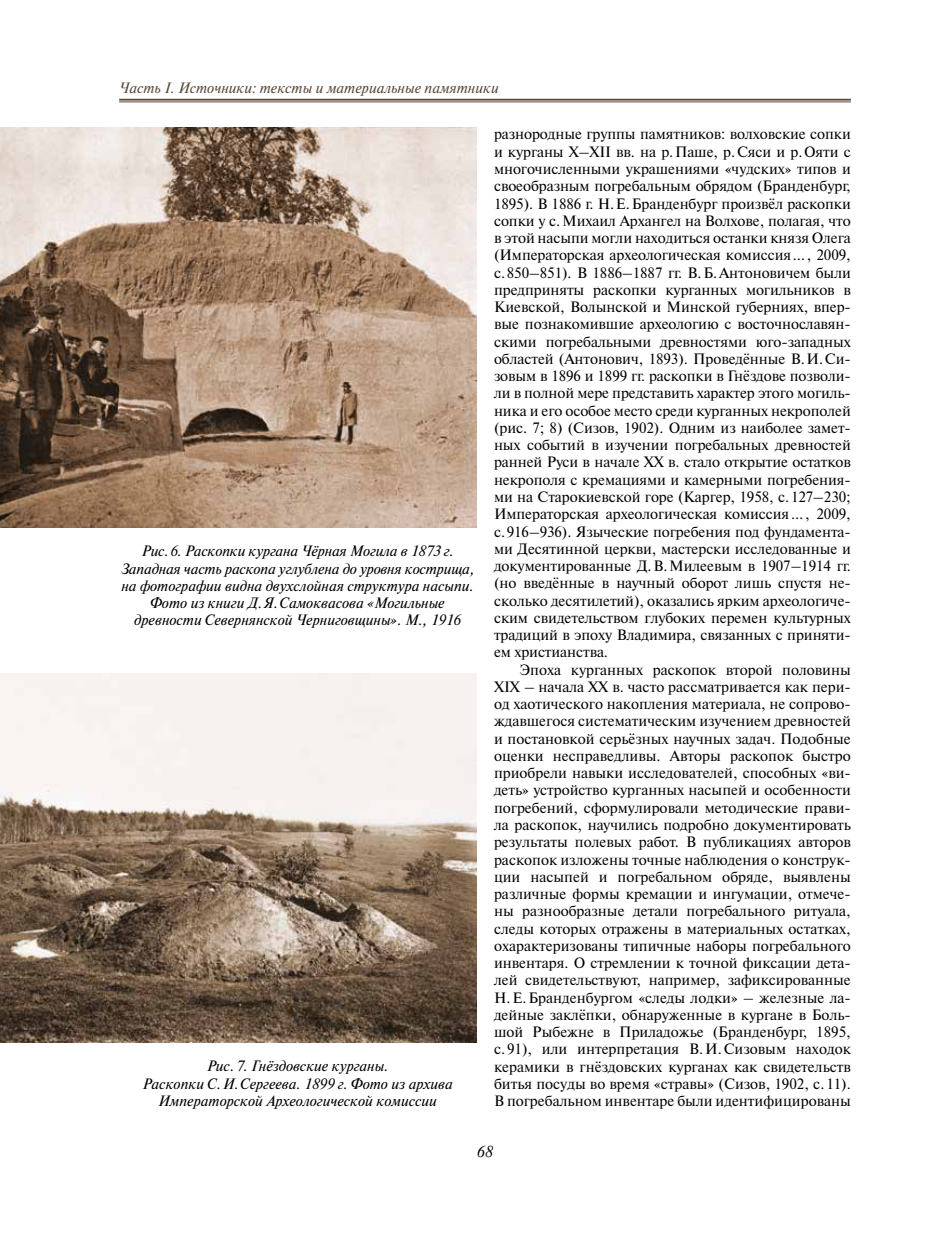
<style>
.page{position:relative;width:936px;height:1234px;background:#fff}
.page>*{position:absolute;margin:0;border:0;box-sizing:border-box;transform-origin:0 0}
.t1{font:italic 16.5px "Times New Roman";color:#000}
.t2{font:15px "Newton C";letter-spacing:-.005em;color:#000}
.t3{font:italic 15px/17.2px "Newton C";color:#000;text-align:center}
.t4{font:italic 15px "Newton C";color:#5b4838}
</style>
<div class="page">
<hr style="left:119px;top:99px;width:731px;height:1px;background:#5b4838">
<hr style="left:119px;top:102px;width:731px;height:1px;background:#5b4838">
<img style="left:0;top:128px;width:476px;height:399px">
<img style="left:0;top:673px;width:476px;height:369px">
<p class="t4" style="left:119px;top:80px;width:381px">Часть I. Источники: тексты и материальные памятники</p>
<p class="t3" style="left:121px;top:542px;width:355px">Рис.6. Раскопки кургана Чёрная Могила в 1873 г.<br>Западная часть раскопа углублена до уровня кострища, на фотографии видна двухслойная структура насыпи.<br>Фото из книги Д.Я.Самоквасова «Могильные древности Севернянской Черниговщины». М., 1916</p>
<p class="t3" style="left:142px;top:1057px;width:312px">Рис.7. Гнёздовские курганы.<br>Раскопки С.И.Сергеева. 1899 г. Фото из архива<br>Императорской Археологической комиссии</p>
<p class="t2" style="left:494px;top:126px;width:358px">разнородные группы памятников: волховские сопки</p>
<p class="t2" style="left:494px;top:143px;width:358px">и курганы X–XII вв. на р.Паше, р.Сяси и р.Ояти с</p>
<p class="t2" style="left:494px;top:161px;width:358px">многочисленными украшениями «чудских» типов и</p>
<p class="t2" style="left:494px;top:178px;width:358px">своеобразным погребальным обрядом (Бранденбург,</p>
<p class="t2" style="left:494px;top:195px;width:358px">1895). В 1886 г. Н.Е.Бранденбург произвёл раскопки</p>
<p class="t2" style="left:494px;top:212px;width:358px">сопки у с.Михаил Архангел на Волхове, полагая, что</p>
<p class="t2" style="left:494px;top:230px;width:358px">в этой насыпи могли находиться останки князя Олега</p>
<p class="t2" style="left:494px;top:247px;width:358px">(Императорская археологическая комиссия…, 2009,</p>
<p class="t2" style="left:494px;top:264px;width:358px">с.850–851). В 1886–1887 гг. В.Б.Антоновичем были</p>
<p class="t2" style="left:494px;top:281px;width:358px">предприняты раскопки курганных могильников в</p>
<p class="t2" style="left:494px;top:299px;width:358px">Киевской, Волынской и Минской губерниях, впер-</p>
<p class="t2" style="left:494px;top:316px;width:358px">вые познакомившие археологию с восточнославян-</p>
<p class="t2" style="left:494px;top:333px;width:358px">скими погребальными древностями юго-западных</p>
<p class="t2" style="left:494px;top:350px;width:358px">областей (Антонович, 1893). Проведённые В.И.Си-</p>
<p class="t2" style="left:494px;top:368px;width:358px">зовым в 1896 и 1899 гг. раскопки в Гнёздове позволи-</p>
<p class="t2" style="left:494px;top:385px;width:358px">ли в полной мере представить характер этого могиль-</p>
<p class="t2" style="left:494px;top:402px;width:358px">ника и его особое место среди курганных некрополей</p>
<p class="t2" style="left:494px;top:419px;width:358px">(рис. 7; 8) (Сизов, 1902). Одним из наиболее замет-</p>
<p class="t2" style="left:494px;top:437px;width:358px">ных событий в изучении погребальных древностей</p>
<p class="t2" style="left:494px;top:454px;width:358px">ранней Руси в начале XX в. стало открытие остатков</p>
<p class="t2" style="left:494px;top:471px;width:358px">некрополя с кремациями и камерными погребения-</p>
<p class="t2" style="left:494px;top:488px;width:358px">ми на Старокиевской горе (Каргер, 1958, с.127–230;</p>
<p class="t2" style="left:494px;top:506px;width:358px">Императорская археологическая комиссия…, 2009,</p>
<p class="t2" style="left:494px;top:523px;width:358px">с.916–936). Языческие погребения под фундамента-</p>
<p class="t2" style="left:494px;top:540px;width:358px">ми Десятинной церкви, мастерски исследованные и</p>
<p class="t2" style="left:494px;top:557px;width:358px">документированные Д.В.Милеевым в 1907–1914 гг.</p>
<p class="t2" style="left:494px;top:575px;width:358px">(но введённые в научный оборот лишь спустя не-</p>
<p class="t2" style="left:494px;top:592px;width:358px">сколько десятилетий), оказались ярким археологиче-</p>
<p class="t2" style="left:494px;top:609px;width:358px">ским свидетельством глубоких перемен культурных</p>
<p class="t2" style="left:494px;top:626px;width:358px">традиций в эпоху Владимира, связанных с приняти-</p>
<p class="t2" style="left:494px;top:644px;width:116px">ем христианства.</p>
<p class="t2" style="left:519px;top:661px;width:333px">Эпоха курганных раскопок второй половины</p>
<p class="t2" style="left:494px;top:678px;width:358px">XIX – начала XX в. часто рассматривается как пери-</p>
<p class="t2" style="left:494px;top:695px;width:358px">од хаотического накопления материала, не сопрово-</p>
<p class="t2" style="left:494px;top:713px;width:358px">ждавшегося систематическим изучением древностей</p>
<p class="t2" style="left:494px;top:730px;width:358px">и постановкой серьёзных научных задач. Подобные</p>
<p class="t2" style="left:494px;top:747px;width:358px">оценки несправедливы. Авторы раскопок быстро</p>
<p class="t2" style="left:494px;top:764px;width:358px">приобрели навыки исследователей, способных «ви-</p>
<p class="t2" style="left:494px;top:782px;width:358px">деть» устройство курганных насыпей и особенности</p>
<p class="t2" style="left:494px;top:799px;width:358px">погребений, сформулировали методические прави-</p>
<p class="t2" style="left:494px;top:816px;width:358px">ла раскопок, научились подробно документировать</p>
<p class="t2" style="left:494px;top:833px;width:358px">результаты полевых работ. В публикациях авторов</p>
<p class="t2" style="left:494px;top:851px;width:358px">раскопок изложены точные наблюдения о конструк-</p>
<p class="t2" style="left:494px;top:868px;width:358px">ции насыпей и погребальном обряде, выявлены</p>
<p class="t2" style="left:494px;top:885px;width:358px">различные формы кремации и ингумации, отмече-</p>
<p class="t2" style="left:494px;top:902px;width:358px">ны разнообразные детали погребального ритуала,</p>
<p class="t2" style="left:494px;top:920px;width:358px">следы которых отражены в материальных остатках,</p>
<p class="t2" style="left:494px;top:937px;width:358px">охарактеризованы типичные наборы погребального</p>
<p class="t2" style="left:494px;top:954px;width:358px">инвентаря. О стремлении к точной фиксации дета-</p>
<p class="t2" style="left:494px;top:971px;width:358px">лей свидетельствуют, например, зафиксированные</p>
<p class="t2" style="left:494px;top:989px;width:358px">Н.Е.Бранденбургом «следы лодки» – железные ла-</p>
<p class="t2" style="left:494px;top:1006px;width:358px">дейные заклёпки, обнаруженные в кургане в Боль-</p>
<p class="t2" style="left:494px;top:1023px;width:358px">шой Рыбежне в Приладожье (Бранденбург, 1895,</p>
<p class="t2" style="left:494px;top:1040px;width:358px">с.91), или интерпретация В.И.Сизовым находок</p>
<p class="t2" style="left:494px;top:1058px;width:358px">керамики в гнёздовских курганах как свидетельств</p>
<p class="t2" style="left:494px;top:1075px;width:358px">битья посуды во время «стравы» (Сизов, 1902, с. 11).</p>
<p class="t2" style="left:494px;top:1092px;width:358px">В погребальном инвентаре были идентифицированы</p>
<p class="t1" style="left:476px;top:1140px;width:18px">68</p>
</div>
